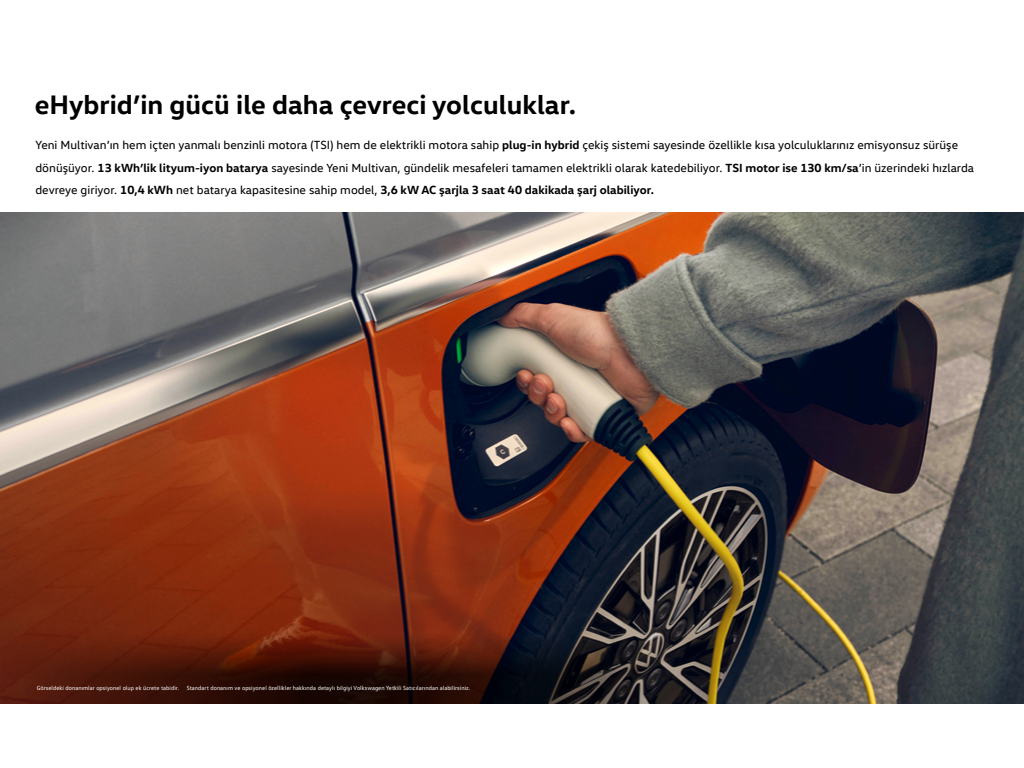
<style>
.page{position:relative;width:1024px;height:768px;background:#fff}
.page>*{position:absolute;margin:0;border:0;box-sizing:border-box;transform-origin:0 0}
.t1{font:700 27.2px "VW Head";color:#000}
.t2{font:12px/22.4px "VW Head";color:#000}
.t3{font:6px "VW Text";letter-spacing:.005em;color:#fff}
.s1{font-weight:700}
</style>
<div class="page">
<img style="left:0;top:213px;width:1024px;height:491px">
<svg style="left:0;top:633px;width:666px;height:71px;background:#3d180f"></svg>
<h1 class="t1" style="left:35px;top:87px;width:543px">eHybrid’in gücü ile daha çevreci yolculuklar.</h1>
<p class="t2" style="left:35px;top:134px;width:940px">Yeni Multivan’ın hem içten yanmalı benzinli motora (TSI) hem de elektrikli motora sahip <span class="s1">plug-in hybrid</span> çekiş sistemi sayesinde özellikle kısa yolculuklarınız emisyonsuz sürüşe dönüşüyor. <span class="s1">13 kWh’lik lityum-iyon batarya</span> sayesinde Yeni Multivan, gündelik mesafeleri tamamen elektrikli olarak katedebiliyor. <span class="s1">TSI motor ise 130 km/sa</span>’in üzerindeki hızlarda devreye giriyor. <span class="s1">10,4 kWh</span> net batarya kapasitesine sahip model, <span class="s1">3,6 kW AC şarjla 3 saat 40 dakikada şarj olabiliyor.</span></p>
<p class="t3" style="left:37px;top:684px;width:144px">Görseldeki donanımlar opsiyonel olup ek ücrete tabidir.</p>
<p class="t3" style="left:187px;top:684px;width:285px">Standart donanım ve opsiyonel özellikler hakkında detaylı bilgiyi Volkswagen Yetkili Satıcılarından alabilirsiniz.</p>
</div>
